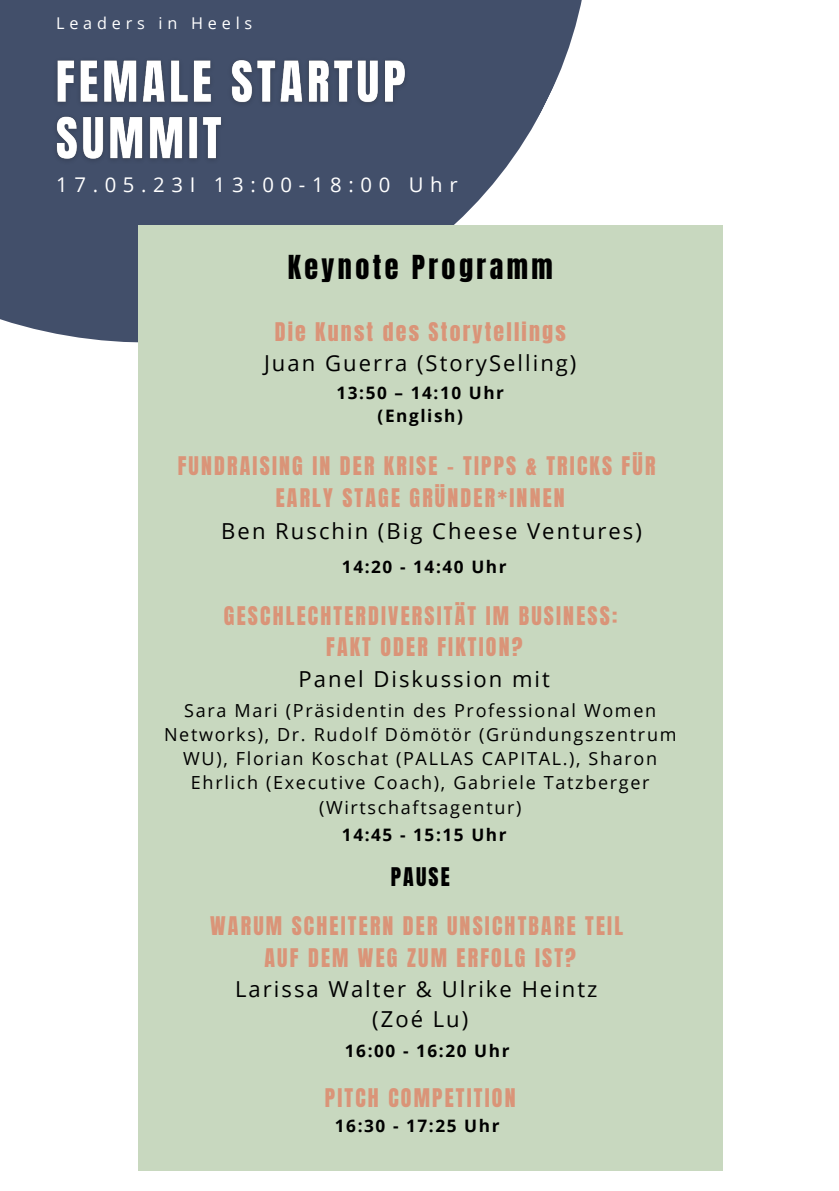
<style>
.page{position:relative;width:839px;height:1191px;background:#fff}
.page>*{position:absolute;margin:0;border:0;box-sizing:border-box;transform-origin:0 0}
.t1{font:28.2px "Anton";letter-spacing:.12em;color:#000}
.t2{font:22px "Open Sans";letter-spacing:.09em;color:#000}
.t3{font:21.8px "Anton";letter-spacing:.1em;color:#da9478}
.t4{font:21.8px "Anton";letter-spacing:.1em;color:#000}
.t5{font:20.2px "Open Sans";letter-spacing:.33em;color:#fff}
.t6{font:18px/24px "Open Sans";letter-spacing:.09em;color:#000;text-align:center}
.t7{font:700 17.2px "Open Sans";letter-spacing:.095em;color:#000}
.t8{font:16.2px "Open Sans";letter-spacing:.295em;color:#fff}
</style>
<div class="page">
<svg style="left:0;top:0;width:582px;height:343px;background:#5a657d"></svg>
<div style="left:138px;top:225px;width:584px;height:946px;background:#c8d8bf"></div>
<img style="left:48px;top:39px;width:371px;height:146px">
<p class="t8" style="left:56px;top:12px;width:197px">Leaders in Heels</p>
<p class="t5" style="left:56px;top:170px;width:403px">17.05.23I 13:00-18:00 Uhr</p>
<p class="t1" style="left:288px;top:247px;width:266px">Keynote Programm</p>
<p class="t3" style="left:275px;top:316px;width:292px">Die Kunst des Storytellings</p>
<p class="t2" style="left:264px;top:348px;width:314px">Juan Guerra (StorySelling)</p>
<p class="t7" style="left:336px;top:381px;width:169px">13:50 – 14:10 Uhr</p>
<p class="t7" style="left:377px;top:404px;width:87px">(English)</p>
<p class="t3" style="left:178px;top:451px;width:479px">FUNDRAISING IN DER KRISE - TIPPS &amp; TRICKS FÜR</p>
<p class="t3" style="left:276px;top:482px;width:290px">EARLY STAGE GRÜNDER*INNEN</p>
<p class="t2" style="left:221px;top:516px;width:422px">Ben Ruschin (Big Cheese Ventures)</p>
<p class="t7" style="left:342px;top:554px;width:166px">14:20 - 14:40 Uhr</p>
<p class="t3" style="left:224px;top:600px;width:395px">GESCHLECHTERDIVERSITÄT IM BUSINESS:</p>
<p class="t3" style="left:326px;top:632px;width:198px">FAKT ODER FIKTION?</p>
<p class="t2" style="left:298px;top:663px;width:253px">Panel Diskussion mit</p>
<p class="t6" style="left:164px;top:698px;width:514px">Sara Mari (Präsidentin des Professional Women Networks), Dr. Rudolf Dömötör (Gründungszentrum WU), Florian Koschat (PALLAS CAPITAL.), Sharon Ehrlich (Executive Coach), Gabriele Tatzberger (Wirtschaftsagentur)</p>
<p class="t7" style="left:342px;top:822px;width:166px">14:45 - 15:15 Uhr</p>
<p class="t4" style="left:390px;top:861px;width:61px">PAUSE</p>
<p class="t3" style="left:210px;top:910px;width:414px">WARUM SCHEITERN DER UNSICHTBARE TEIL</p>
<p class="t3" style="left:264px;top:942px;width:313px">AUF DEM WEG ZUM ERFOLG IST?</p>
<p class="t2" style="left:235px;top:974px;width:364px">Larissa Walter &amp; Ulrike Heintz</p>
<p class="t2" style="left:372px;top:1004px;width:98px">(Zoé Lu)</p>
<p class="t7" style="left:345px;top:1038px;width:166px">16:00 - 16:20 Uhr</p>
<p class="t3" style="left:325px;top:1082px;width:192px">PITCH COMPETITION</p>
<p class="t7" style="left:335px;top:1114px;width:166px">16:30 - 17:25 Uhr</p>
</div>
